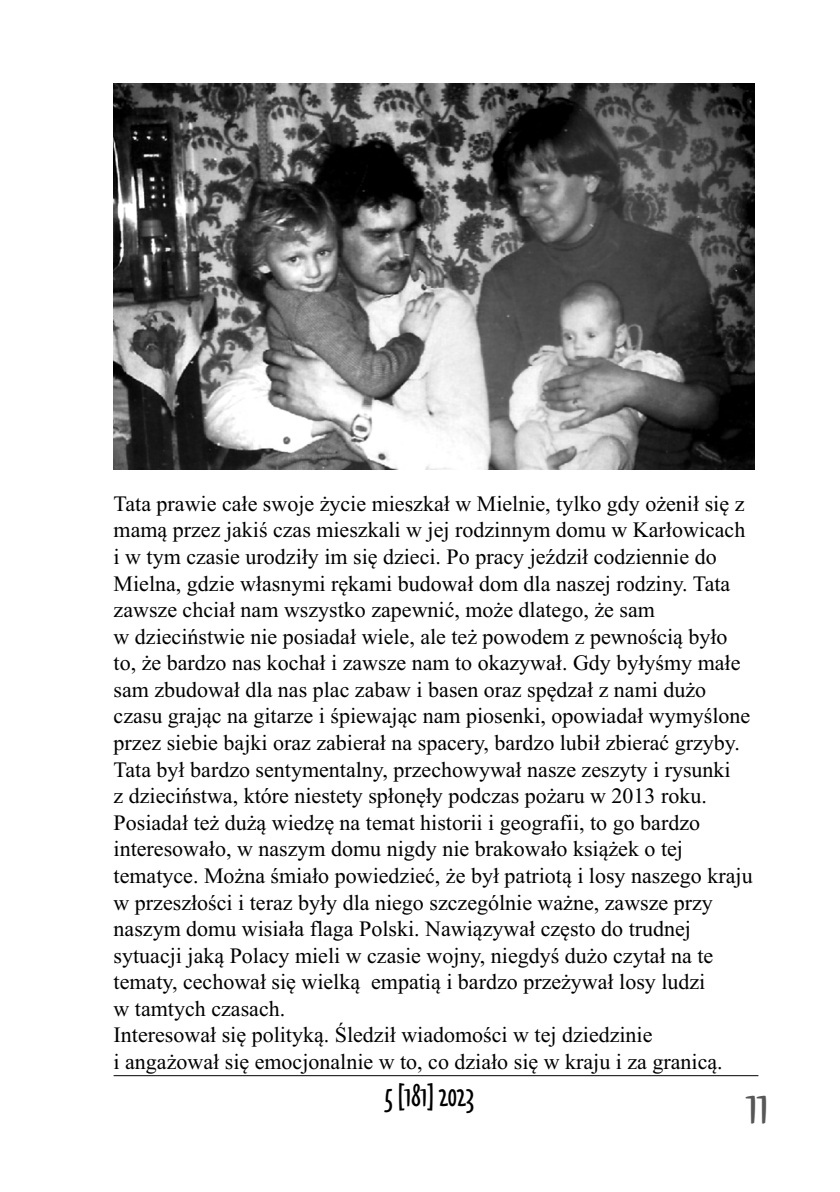
<style>
.page{position:relative;width:840px;height:1192px;background:#fff}
.page>*{position:absolute;margin:0;border:0;box-sizing:border-box;transform-origin:0 0}
.t1{font:48px "Oz Handicraft BT";color:#575757}
.t2{font:29.8px "Oz Handicraft BT";color:#000}
.t3{font:22px/26.6px "Times";color:#000}
</style>
<div class="page">
<img style="left:114px;top:84px;width:640px;height:386px">
<hr style="left:114px;top:1075px;width:644px;height:1px;background:#000">
<p class="t3" style="left:114px;top:492px;width:641px">Tata prawie ca³e swoje ¿ycie mieszka³ w Mielnie, tylko gdy o¿eni³ siê z mam¹ przez jakiœ czas mieszkali w jej rodzinnym domu w Kar³owicach i w tym czasie urodzi³y im siê dzieci. Po pracy jeŸdzi³ codziennie do Mielna, gdzie w³asnymi rêkami budowa³ dom dla naszej rodziny. Tata zawsze chcia³ nam wszystko zapewniæ, mo¿e dlatego, ¿e sam<br>w dzieciñstwie nie posiada³ wiele, ale te¿ powodem z pewnoœci¹ by³o to, ¿e bardzo nas kocha³ i zawsze nam to okazywa³. Gdy by³yœmy ma³e sam zbudowa³ dla nas plac zabaw i basen oraz spêdza³ z nami du¿o czasu graj¹c na gitarze i œpiewaj¹c nam piosenki, opowiada³ wymyœlone przez siebie bajki oraz zabiera³ na spacery, bardzo lubi³ zbieraæ grzyby.<br>Tata by³ bardzo sentymentalny, przechowywa³ nasze zeszyty i rysunki<br>z dzieciñstwa, które niestety sp³onê³y podczas po¿aru w 2013 roku.<br>Posiada³ te¿ du¿¹ wiedzê na temat historii i geografii, to go bardzo interesowa³o, w naszym domu nigdy nie brakowa³o ksi¹¿ek o tej tematyce. Mo¿na œmia³o powiedzieæ, ¿e by³ patriot¹ i losy naszego kraju w przesz³oœci i teraz by³y dla niego szczególnie wa¿ne, zawsze przy naszym domu wisia³a flaga Polski. Nawi¹zywa³ czêsto do trudnej sytuacji jak¹ Polacy mieli w czasie wojny, niegdyœ du¿o czyta³ na te tematy, cechowa³ siê wielk¹ empati¹ i bardzo prze¿ywa³ losy ludzi<br>w tamtych czasach.<br>Interesowa³ siê polityk¹. Œledzi³ wiadomoœci w tej dziedzinie<br>i anga¿owa³ siê emocjonalnie w to, co dzia³o siê w kraju i za granic¹.</p>
<h2 class="t2" style="left:385px;top:1083px;width:91px">5 [181] 2023</h2>
<h1 class="t1" style="left:747px;top:1086px;width:23px">11</h1>
</div>
